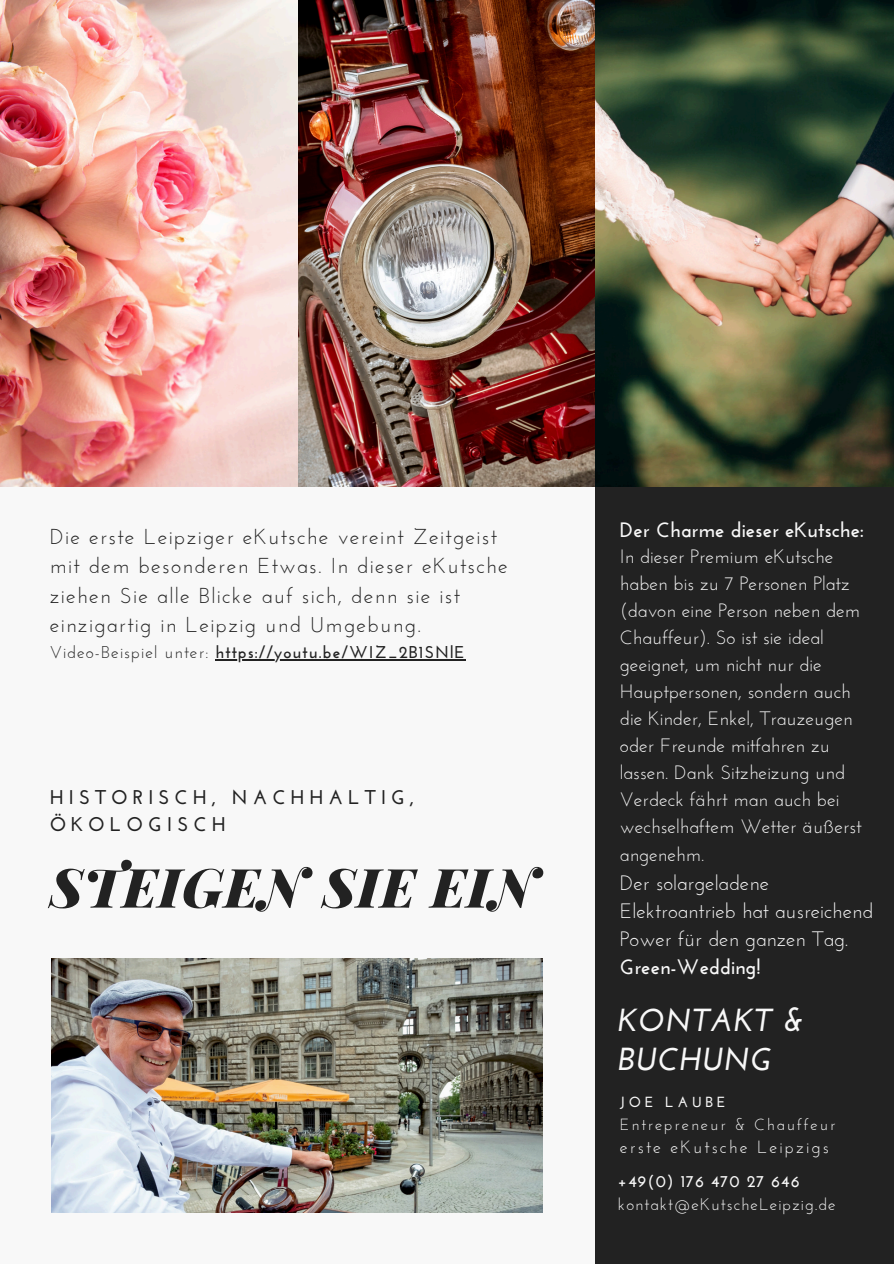
<style>
.page{position:relative;width:894px;height:1264px;background:#fff}
.page>*{position:absolute;margin:0;border:0;box-sizing:border-box;transform-origin:0 0}
.t1{font:italic 900 54.15px "Playfair Display";letter-spacing:.02em;color:#222}
.t2{font:italic 700 31.8px/39.3px "Josefin Sans";letter-spacing:.02em;color:#f8f8f8}
.t3{font:21.6px/29.2px "Josefin Sans";letter-spacing:.06em;color:#222}
.t4{font:20.85px/28.2px "Josefin Sans";color:#f8f8f8}
.t5{font:700 20.85px "Josefin Sans";color:#f8f8f8}
.t6{font:700 19.8px/27px "Josefin Sans";letter-spacing:.25em;color:#222}
.t7{font:19.35px/27px "Josefin Sans";color:#f8f8f8}
.t8{font:17.7px "Josefin Sans";letter-spacing:.115em;color:#f8f8f8}
.t9{font:700 17.1px "Josefin Sans";letter-spacing:.06em;color:#222}
.t10{font:16.65px "Josefin Sans";letter-spacing:.06em;color:#f8f8f8}
.t11{font:700 16.65px "Josefin Sans";letter-spacing:.06em;color:#f8f8f8}
.t12{font:16.2px "Josefin Sans";letter-spacing:.115em;color:#f8f8f8}
.t13{font:700 14.7px "Josefin Sans";letter-spacing:.25em;color:#f8f8f8}
.s1{font-weight:400}
.s2{font-weight:700}
</style>
<div class="page">
<div style="left:0;top:0;width:893px;height:1263px;background:#f8f8f8"></div>
<div style="left:594px;top:478px;width:299px;height:785px;background:#222"></div>
<img style="left:51px;top:958px;width:491px;height:254px">
<img style="left:0;top:0;width:893px;height:486px">
<hr style="left:215px;top:659px;width:250px;height:1px;background:#222">
<h2 class="t3" style="left:50px;top:524px;width:459px">Die erste Leipziger eKutsche vereint Zeitgeist mit dem besonderen Etwas. In dieser eKutsche ziehen Sie alle Blicke auf sich, denn sie ist einzigartig in Leipzig und Umgebung.</h2>
<h2 class="t9" style="left:50px;top:645px;width:416px"><span class="s1">Video-Beispiel unter:</span> https://youtu.be/WIZ_2B1SNlE</h2>
<h5 class="t6" style="left:50px;top:786px;width:365px">HISTORISCH, NACHHALTIG,<br>ÖKOLOGISCH</h5>
<p class="t1" style="left:50px;top:849px;width:489px">STEIGEN SIE EIN</p>
<h4 class="t5" style="left:619px;top:522px;width:245px">Der Charme dieser eKutsche:</h4>
<h4 class="t7" style="left:619px;top:545px;width:243px">In dieser Premium eKutsche haben bis zu 7 Personen Platz (davon eine Person neben dem<br>Chauffeur). So ist sie ideal geeignet, um nicht nur die<br>Hauptpersonen, sondern auch die Kinder, Enkel, Trauzeugen oder Freunde mitfahren zu lassen. Dank Sitzheizung und<br>Verdeck fährt man auch bei wechselhaftem Wetter äußerst angenehm.</h4>
<h4 class="t4" style="left:619px;top:870px;width:255px">Der solargeladene<br>Elektroantrieb hat ausreichend<br>Power für den ganzen Tag.<br><span class="s2">Green-Wedding!</span></h4>
<p class="t2" style="left:618px;top:1003px;width:187px">KONTAKT &amp;<br>BUCHUNG</p>
<p class="t13" style="left:619px;top:1096px;width:107px">JOE LAUBE</p>
<p class="t12" style="left:619px;top:1117px;width:217px">Entrepreneur &amp; Chauffeur</p>
<p class="t8" style="left:619px;top:1140px;width:210px">erste eKutsche Leipzigs</p>
<h3 class="t11" style="left:617px;top:1174px;width:183px">+49(0) 176 470 27 646</h3>
<h1 class="t10" style="left:617px;top:1197px;width:219px">kontakt@eKutscheLeipzig.de</h1>
</div>
